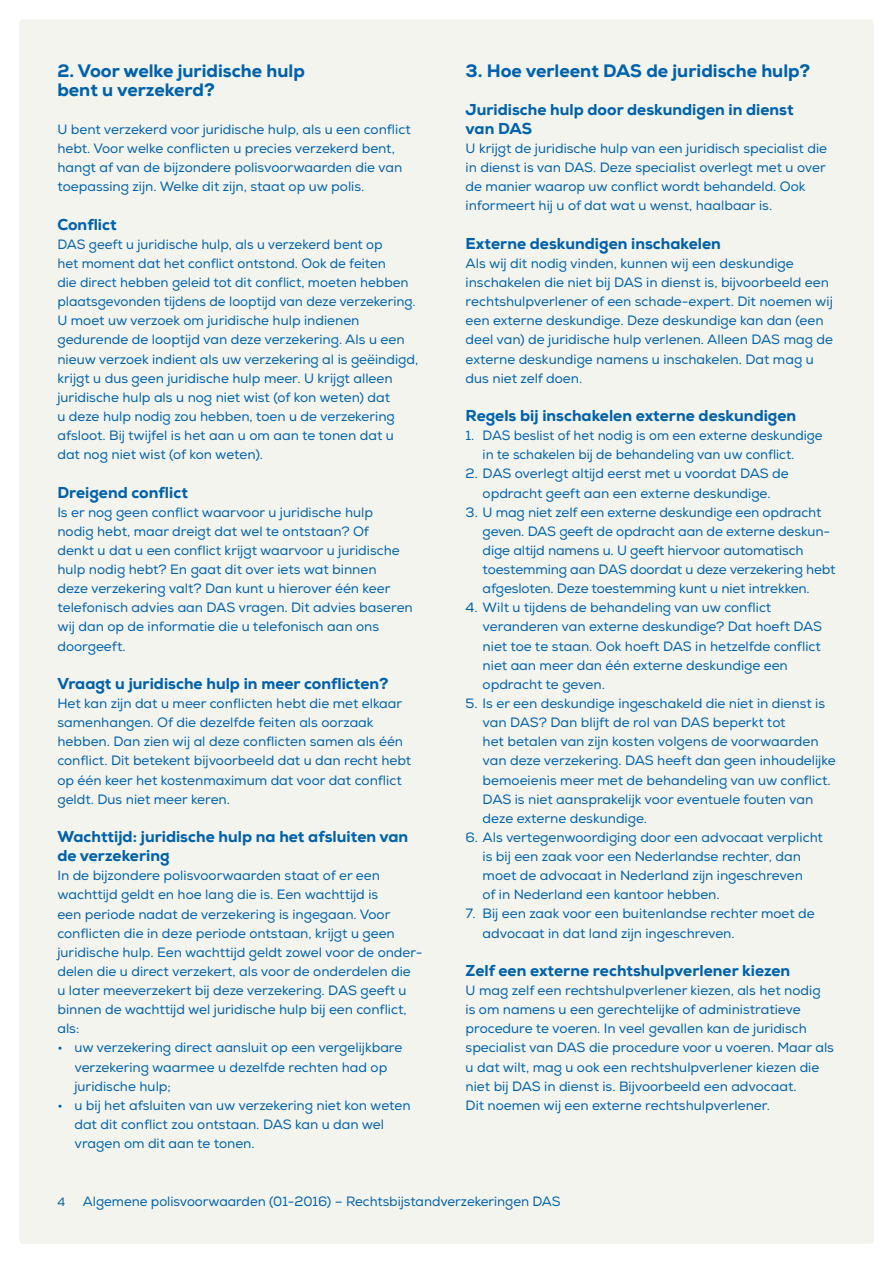
<style>
.page{position:relative;width:893px;height:1263px;background:#fff}
.page>*{position:absolute;margin:0;border:0;box-sizing:border-box;transform-origin:0 0}
.t1{font:800 18px/19.2px "Nexa";color:#0062ac}
.t2{font:800 15.75px/19.2px "Nexa";color:#0062ac}
.t3{font:13.5px/19.2px "Nexa";color:#0062ac}
.t4{font:12px "Nexa";color:#0062ac}
</style>
<div class="page">
<div style="left:19px;top:19px;width:855px;height:1225px;background:#f4f4ef;border-radius:4px"></div>
<h1 class="t1" style="left:57px;top:61px;width:249px">2. Voor welke juridische hulp bent u verzekerd?</h1>
<p class="t3" style="left:57px;top:120px;width:355px">U bent verzekerd voor juridische hulp, als u een conflict hebt. Voor welke conflicten u precies verzekerd bent, hangt af van de bijzondere polisvoorwaarden die van toepassing zijn. Welke dit zijn, staat op uw polis.</p>
<p class="t2" style="left:57px;top:215px;width:61px">Conflict</p>
<p class="t3" style="left:57px;top:235px;width:362px">DAS geeft u juridische hulp, als u verzekerd bent op<br>het moment dat het conflict ontstond. Ook de feiten<br>die direct hebben geleid tot dit conflict, moeten hebben plaatsgevonden tijdens de looptijd van deze verzekering.<br>U moet uw verzoek om juridische hulp indienen gedurende de looptijd van deze verzekering. Als u een nieuw verzoek indient als uw verzekering al is geëindigd, krijgt u dus geen juridische hulp meer. U krijgt alleen juridische hulp als u nog niet wist (of kon weten) dat<br>u deze hulp nodig zou hebben, toen u de verzekering afsloot. Bij twijfel is het aan u om aan te tonen dat u dat nog niet wist (of kon weten).</p>
<p class="t2" style="left:57px;top:482px;width:132px">Dreigend conflict</p>
<p class="t3" style="left:57px;top:503px;width:357px">Is er nog geen conflict waarvoor u juridische hulp<br>nodig hebt, maar dreigt dat wel te ontstaan? Of<br>denkt u dat u een conflict krijgt waarvoor u juridische hulp nodig hebt? En gaat dit over iets wat binnen<br>deze verzekering valt? Dan kunt u hierover één keer telefonisch advies aan DAS vragen. Dit advies baseren wij dan op de informatie die u telefonisch aan ons doorgeeft.</p>
<p class="t2" style="left:57px;top:674px;width:333px">Vraagt u juridische hulp in meer conflicten?</p>
<p class="t3" style="left:57px;top:694px;width:355px">Het kan zijn dat u meer conflicten hebt die met elkaar samenhangen. Of die dezelfde feiten als oorzaak hebben. Dan zien wij al deze conflicten samen als één conflict. Dit betekent bijvoorbeeld dat u dan recht hebt op één keer het kostenmaximum dat voor dat conflict geldt. Dus niet meer keren.</p>
<p class="t2" style="left:57px;top:827px;width:352px">Wachttijd: juridische hulp na het afsluiten van de verzekering</p>
<p class="t3" style="left:57px;top:866px;width:367px">In de bijzondere polisvoorwaarden staat of er een wachttijd geldt en hoe lang die is. Een wachttijd is<br>een periode nadat de verzekering is ingegaan. Voor conflicten die in deze periode ontstaan, krijgt u geen juridische hulp. Een wachttijd geldt zowel voor de onder&shy;delen die u direct verzekert, als voor de onderdelen die<br>u later meeverzekert bij deze verzekering. DAS geeft u binnen de wachttijd wel juridische hulp bij een conflict, als:</p>
<p class="t3" style="left:74px;top:1038px;width:329px;text-indent:-17px">• uw verzekering direct aansluit op een vergelijkbare verzekering waarmee u dezelfde rechten had op juridische hulp;</p>
<p class="t3" style="left:74px;top:1096px;width:338px;text-indent:-17px">• u bij het afsluiten van uw verzekering niet kon weten dat dit conflict zou ontstaan. DAS kan u dan wel vragen om dit aan te tonen.</p>
<h1 class="t1" style="left:466px;top:61px;width:346px">3. Hoe verleent DAS de juridische hulp?</h1>
<p class="t2" style="left:466px;top:100px;width:330px">Juridische hulp door deskundigen in dienst van DAS</p>
<p class="t3" style="left:466px;top:139px;width:363px">U krijgt de juridische hulp van een juridisch specialist die in dienst is van DAS. Deze specialist overlegt met u over de manier waarop uw conflict wordt behandeld. Ook informeert hij u of dat wat u wenst, haalbaar is.</p>
<p class="t2" style="left:466px;top:234px;width:257px">Externe deskundigen inschakelen</p>
<p class="t3" style="left:466px;top:254px;width:369px">Als wij dit nodig vinden, kunnen wij een deskundige inschakelen die niet bij DAS in dienst is, bijvoorbeeld een rechtshulpverlener of een schade-expert. Dit noemen wij een externe deskundige. Deze deskundige kan dan (een deel van) de juridische hulp verlenen. Alleen DAS mag de externe deskundige namens u inschakelen. Dat mag u dus niet zelf doen.</p>
<p class="t2" style="left:466px;top:406px;width:332px">Regels bij inschakelen externe deskundigen</p>
<p class="t3" style="left:483px;top:426px;width:341px;text-indent:-17px">1. DAS beslist of het nodig is om een externe deskundige in te schakelen bij de behandeling van uw conflict.</p>
<p class="t3" style="left:466px;top:464px;width:325px;text-align:center">2. DAS overlegt altijd eerst met u voordat DAS de opdracht geeft aan een externe deskundige.</p>
<p class="t3" style="left:483px;top:503px;width:354px;text-indent:-17px">3. U mag niet zelf een externe deskundige een opdracht geven. DAS geeft de opdracht aan de externe deskun&shy;dige altijd namens u. U geeft hiervoor automatisch toestemming aan DAS doordat u deze verzekering hebt afgesloten. Deze toestemming kunt u niet intrekken.</p>
<p class="t3" style="left:483px;top:598px;width:341px;text-indent:-17px">4. Wilt u tijdens de behandeling van uw conflict veranderen van externe deskundige? Dat hoeft DAS niet toe te staan. Ook hoeft DAS in hetzelfde conflict niet aan meer dan één externe deskundige een opdracht te geven.</p>
<p class="t3" style="left:483px;top:694px;width:354px;text-indent:-17px">5. Is er een deskundige ingeschakeld die niet in dienst is van DAS? Dan blijft de rol van DAS beperkt tot<br>het betalen van zijn kosten volgens de voorwaarden van deze verzekering. DAS heeft dan geen inhoudelijke bemoeienis meer met de behandeling van uw conflict.<br>DAS is niet aansprakelijk voor eventuele fouten van deze externe deskundige.</p>
<p class="t3" style="left:483px;top:828px;width:342px;text-indent:-17px">6. Als vertegenwoordiging door een advocaat verplicht is bij een zaak voor een Nederlandse rechter, dan moet de advocaat in Nederland zijn ingeschreven<br>of in Nederland een kantoor hebben.</p>
<p class="t3" style="left:483px;top:904px;width:334px;text-indent:-17px">7. Bij een zaak voor een buitenlandse rechter moet de advocaat in dat land zijn ingeschreven.</p>
<p class="t2" style="left:466px;top:961px;width:326px">Zelf een externe rechtshulpverlener kiezen</p>
<p class="t3" style="left:466px;top:981px;width:370px">U mag zelf een rechtshulpverlener kiezen, als het nodig<br>is om namens u een gerechtelijke of administratieve procedure te voeren. In veel gevallen kan de juridisch specialist van DAS die procedure voor u voeren. Maar als u dat wilt, mag u ook een rechtshulpverlener kiezen die niet bij DAS in dienst is. Bijvoorbeeld een advocaat.<br>Dit noemen wij een externe rechtshulpverlener.</p>
<p class="t4" style="left:57px;top:1194px;width:9px">4</p>
<p class="t3" style="left:83px;top:1191px;width:479px">Algemene polisvoorwaarden (01-2016) – Rechtsbijstandverzekeringen DAS</p>
</div>
